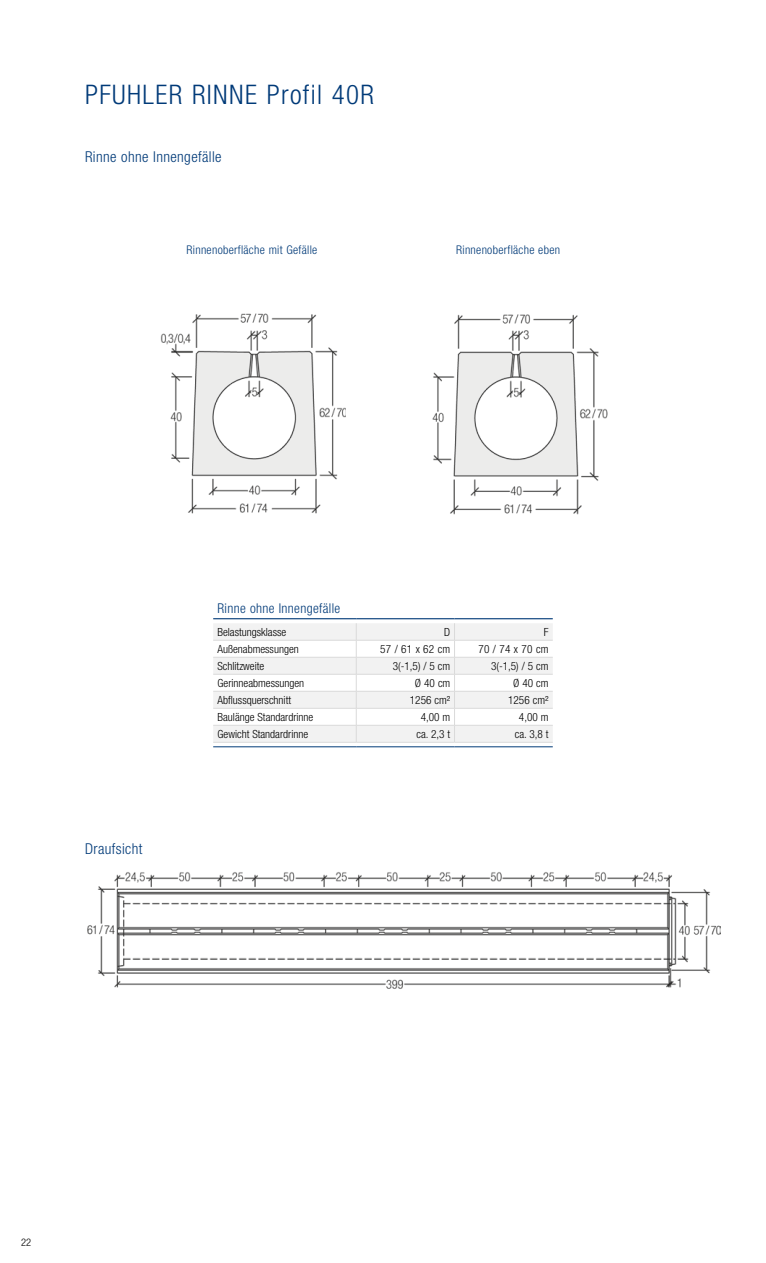
<style>
.page{position:relative;width:766px;height:1263px;background:#fff}
.page>*{position:absolute;margin:0;border:0;box-sizing:border-box;transform-origin:0 0}
.t1{font:300 condensed 27px "Helvetica Neue LT Pro";letter-spacing:.05em;color:#003a78}
.t2{font:300 condensed 15px "Helvetica Neue LT Pro";letter-spacing:.025em;color:#003a78}
.t3{font:300 condensed 13.5px "Helvetica Neue LT Pro";letter-spacing:.025em;color:#003a78}
.t4{font:300 condensed 12px "Helvetica Neue LT Pro";letter-spacing:.025em;color:#003a78}
.t5{font:300 condensed 11.25px "Helvetica Neue LT Pro";color:#000}
.t6{font:300 condensed 10.5px "Helvetica Neue LT Pro";color:#000}
</style>
<div class="page">
<svg style="left:213px;top:619px;width:339px;height:123px"></svg>
<hr style="left:356px;top:742px;width:98px;height:1px;background:#dadada">
<hr style="left:454px;top:742px;width:98px;height:1px;background:#dadada">
<hr style="left:213px;top:618px;width:143px;height:1px;background:#003a78">
<hr style="left:356px;top:618px;width:98px;height:1px;background:#003a78">
<hr style="left:454px;top:618px;width:98px;height:1px;background:#003a78">
<hr style="left:213px;top:742px;width:143px;height:1px;background:#dadada">
<hr style="left:213px;top:746px;width:143px;height:1px;background:#003a78">
<hr style="left:356px;top:746px;width:98px;height:1px;background:#003a78">
<hr style="left:454px;top:746px;width:98px;height:1px;background:#003a78">
<img style="left:160px;top:313px;width:185px;height:201px">
<img style="left:87px;top:872px;width:633px;height:117px">
<img style="left:432px;top:314px;width:176px;height:201px">
<h1 class="t1" style="left:85px;top:79px;width:290px">PFUHLER RINNE Profil 40R</h1>
<h2 class="t2" style="left:85px;top:148px;width:138px">Rinne ohne Innengefälle</h2>
<p class="t4" style="left:186px;top:243px;width:132px">Rinnenoberfläche mit Gefälle</p>
<p class="t4" style="left:456px;top:243px;width:105px">Rinnenoberfläche eben</p>
<h2 class="t2" style="left:85px;top:840px;width:59px">Draufsicht</h2>
<p class="t3" style="left:217px;top:600px;width:124px">Rinne ohne Innengefälle</p>
<p class="t5" style="left:217px;top:625px;width:70px">Belastungsklasse</p>
<p class="t5" style="left:444px;top:625px;width:8px">D</p>
<p class="t5" style="left:543px;top:625px;width:6px">F</p>
<p class="t5" style="left:217px;top:642px;width:83px">Außenabmessungen</p>
<p class="t5" style="left:380px;top:642px;width:71px">57 / 61 x 62 cm</p>
<p class="t5" style="left:478px;top:642px;width:71px">70 / 74 x 70 cm</p>
<p class="t5" style="left:217px;top:659px;width:48px">Schlitzweite</p>
<p class="t5" style="left:393px;top:659px;width:59px">3(-1,5) / 5 cm</p>
<p class="t5" style="left:491px;top:659px;width:59px">3(-1,5) / 5 cm</p>
<p class="t5" style="left:217px;top:676px;width:88px">Gerinneabmessungen</p>
<p class="t5" style="left:415px;top:676px;width:37px">Ø 40 cm</p>
<p class="t5" style="left:513px;top:676px;width:37px">Ø 40 cm</p>
<p class="t5" style="left:217px;top:693px;width:75px">Abflussquerschnitt</p>
<p class="t5" style="left:410px;top:693px;width:42px">1256 cm²</p>
<p class="t5" style="left:508px;top:693px;width:42px">1256 cm²</p>
<p class="t5" style="left:217px;top:710px;width:97px">Baulänge Standardrinne</p>
<p class="t5" style="left:420px;top:710px;width:31px">4,00 m</p>
<p class="t5" style="left:519px;top:710px;width:31px">4,00 m</p>
<p class="t5" style="left:217px;top:727px;width:92px">Gewicht Standardrinne</p>
<p class="t5" style="left:416px;top:727px;width:35px">ca. 2,3 t</p>
<p class="t5" style="left:514px;top:727px;width:35px">ca. 3,8 t</p>
<p class="t6" style="left:21px;top:1236px;width:12px">22</p>
</div>
